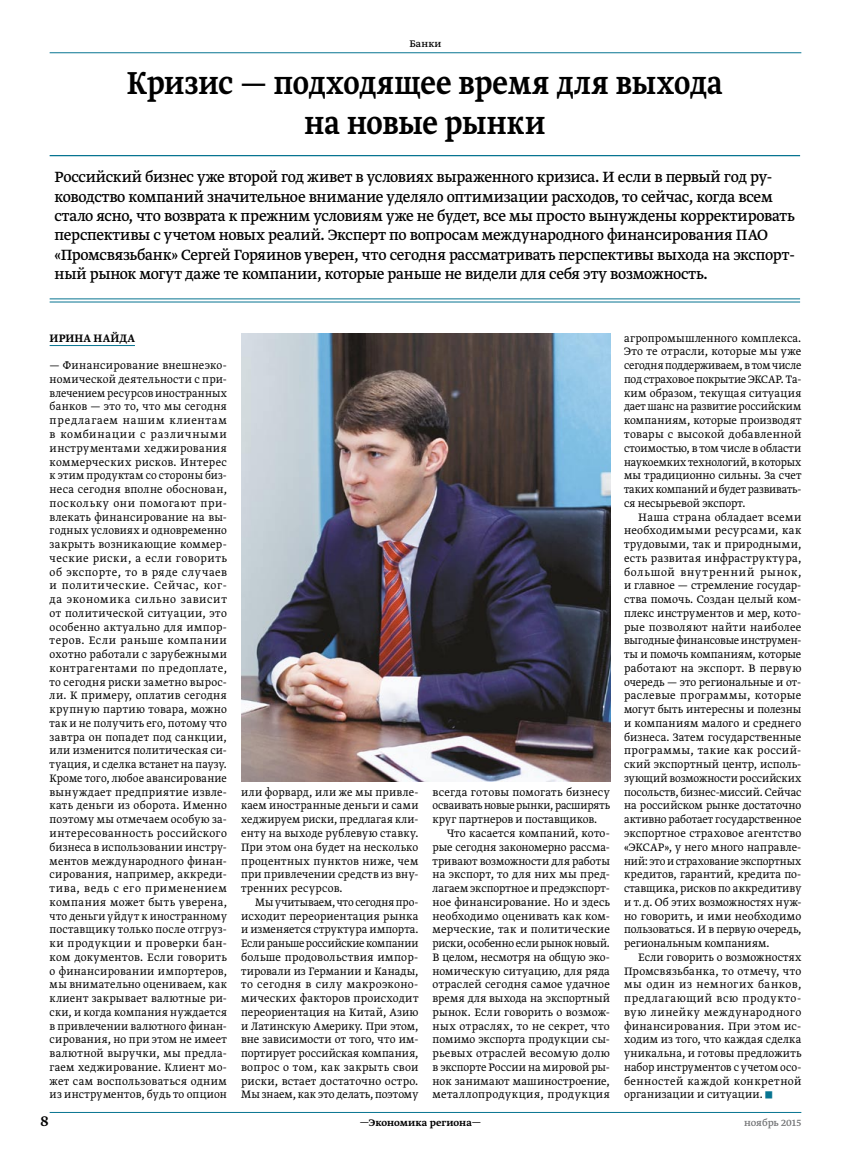
<style>
.page{position:relative;width:851px;height:1170px;background:#fff}
.page>*{position:absolute;margin:0;border:0;box-sizing:border-box;transform-origin:0 0}
.t1{font:500 37.5px/40.8px "Greta Text Pro";color:#000;text-align:center;scale:.85 1}
.t2{font:17.5px/19.4px "Greta Text Pro";letter-spacing:-.015em;color:#000;scale:.95 1}
.t3{font:17.5px "Greta Text Pro";letter-spacing:-.015em;color:#000}
.t4{font:300 12.75px/13.8px "Greta Text Pro";letter-spacing:.01em;color:#000;text-align:justify;scale:.96 1}
.t5{font:300 12.75px/13.8px "Greta Text Pro";letter-spacing:.01em;color:#000;text-align:justify}
.t6{font:300 12.75px/13.8px "Greta Text Pro";letter-spacing:.01em;color:#000;text-align:justify;scale:.95 1}
.t7{font:300 12.75px/13.8px "Greta Text Pro";letter-spacing:.01em;color:#000;text-align:justify;scale:.93 1}
.t8{font:300 12.75px "Greta Text Pro";letter-spacing:-.01em;color:#000;scale:.93 1}
.t9{font:300 12.75px "Greta Text Pro";letter-spacing:.03em;color:#000}
.t10{font:300 12.75px "Greta Text Pro";letter-spacing:.04em;color:#000}
.t11{font:500 12.75px "Greta Text Pro";letter-spacing:.015em;color:#000;scale:.95 1}
.t12{font:500 11.25px "Greta Text Pro";letter-spacing:.01em;color:#000}
.t13{font:11.25px "Greta Text Pro";letter-spacing:-.005em;color:#707173}
.t14{font:11.25px "Greta Text Pro";letter-spacing:.015em;color:#000}
</style>
<div class="page">
<hr style="left:50px;top:52px;width:751px;height:1px;background:#077491">
<hr style="left:50px;top:1111px;width:751px;height:1px;background:#077491">
<hr style="left:50px;top:345px;width:85px;height:1px;background:#077491">
<img style="left:241px;top:333px;width:369px;height:448px">
<svg style="left:50px;top:299px;width:750px;height:3px"></svg>
<hr style="left:50px;top:298px;width:750px;height:1px;background:#077491">
<hr style="left:50px;top:302px;width:750px;height:1px;background:#077491">
<hr style="left:50px;top:155px;width:750px;height:1px;background:#077491">
<p class="t14" style="left:409px;top:37px;width:33px">Банки</p>
<h1 class="t1" style="left:127px;top:63px;width:702px">Кризис — подходящее время для выхода на новые рынки</h1>
<p class="t2" style="left:55px;top:168px;width:780px">Российский бизнес уже второй год живет в условиях выраженного кризиса. И если в первый год ру&shy;ководство компаний значительное внимание уделяло оптимизации расходов, то сейчас, когда всем стало ясно, что возврата к прежним условиям уже не будет, все мы просто вынуждены корректировать перспективы с учетом новых реалий. Эксперт по вопросам международного финансирования ПАО «Промсвязьбанк» Сергей Горяинов уверен, что сегодня рассматривать перспективы выхода на экспорт&shy;ный рынок могут даже те компании, которые раньше не видели для себя эту возможность.</p>
<p class="t11" style="left:50px;top:330px;width:91px">Ирина Найда</p>
<p class="t4" style="left:50px;top:359px;width:186px">— Финансирование внешнеэко&shy;номической деятельности с при&shy;влечением ресурсов иностранных банков — это то, что мы сегодня предлагаем нашим клиентам в комбинации с различными инструментами хеджирования коммерческих рисков. Интерес к этим продуктам со стороны биз&shy;неса сегодня вполне обоснован, поскольку они помогают при&shy;влекать финансирование на вы&shy;годных условиях и одновременно закрыть возникающие коммер&shy;ческие риски, а если говорить об экспорте, то в ряде случаев и политические. Сейчас, ког&shy;да экономика сильно зависит от политической ситуации, это особенно актуально для импор&shy;теров. Если раньше компании охотно работали с зарубежными контрагентами по предоплате, то сегодня риски заметно вырос&shy;ли. К примеру, оплатив сегодня крупную партию товара, можно так и не получить его, потому что завтра он попадет под санкции, или изменится политическая си&shy;туация, и сделка встанет на паузу.<br>Кроме того, любое авансирование вынуждает предприятие извле&shy;кать деньги из оборота. Именно поэтому мы отмечаем особую за&shy;интересованность российского бизнеса в использовании инстру&shy;ментов международного финан&shy;сирования, например, аккреди&shy;тива, ведь с его применением компания может быть уверена, что деньги уйдут к иностранному поставщику только после отгруз&shy;ки продукции и проверки бан&shy;ком документов. Если говорить о финансировании импортеров, мы внимательно оцениваем, как клиент закрывает валютные ри&shy;ски, и когда компания нуждается в привлечении валютного финан&shy;сирования, но при этом не имеет валютной выручки, мы предла&shy;гаем хеджирование. Клиент мо&shy;жет сам воспользоваться одним из инструментов, будь то опцион</p>
<p class="t6" style="left:241px;top:785px;width:188px">или форвард, или же мы привле&shy;каем иностранные деньги и сами хеджируем риски, предлагая кли&shy;енту на выходе рублевую ставку.<br>При этом она будет на несколько процентных пунктов ниже, чем при привлечении средств из вну&shy;тренних ресурсов.</p>
<p class="t7" style="left:241px;top:895px;width:192px;text-indent:14px">Мы учитываем, что сегодня про&shy;исходит переориентация рынка и изменяется структура импорта.<br>Если раньше российские компании больше продовольствия импор&shy;тировали из Германии и Канады, то сегодня в силу макроэконо&shy;мических факторов происходит переориентация на Китай, Азию и Латинскую Америку. При этом, вне зависимости от того, что им&shy;портирует российская компания, вопрос о том, как закрыть свои риски, встает достаточно остро.<br>Мы знаем, как это делать, поэтому</p>
<p class="t5" style="left:432px;top:785px;width:179px">всегда готовы помогать бизнесу</p>
<p class="t7" style="left:432px;top:799px;width:192px">осваивать новые рынки, расширять</p>
<p class="t6" style="left:432px;top:813px;width:175px">круг партнеров и поставщиков.</p>
<p class="t4" style="left:446px;top:826px;width:171px">Что касается компаний, кото-</p>
<p class="t6" style="left:432px;top:840px;width:188px">рые сегодня закономерно рассма-</p>
<p class="t6" style="left:432px;top:854px;width:188px">тривают возможности для работы</p>
<p class="t4" style="left:432px;top:868px;width:186px">на экспорт, то для них мы пред-</p>
<p class="t6" style="left:432px;top:881px;width:188px">лагаем экспортное и предэкспорт-</p>
<p class="t4" style="left:432px;top:895px;width:186px">ное финансирование. Но и здесь</p>
<p class="t5" style="left:432px;top:909px;width:179px">необходимо оценивать как ком-</p>
<p class="t5" style="left:432px;top:923px;width:179px">мерческие, так и политические</p>
<p class="t8" style="left:432px;top:935px;width:192px">риски, особенно если рынок новый.</p>
<p class="t6" style="left:432px;top:950px;width:188px">В целом, несмотря на общую эко-</p>
<p class="t6" style="left:432px;top:964px;width:188px">номическую ситуацию, для ряда</p>
<p class="t4" style="left:432px;top:978px;width:186px">отраслей сегодня самое удачное</p>
<p class="t6" style="left:432px;top:991px;width:188px">время для выхода на экспортный</p>
<p class="t5" style="left:432px;top:1005px;width:179px">рынок. Если говорить о возмож-</p>
<p class="t9" style="left:432px;top:1018px;width:179px">ных отраслях, то не секрет, что</p>
<p class="t6" style="left:432px;top:1033px;width:188px">помимо экспорта продукции сы-</p>
<p class="t5" style="left:432px;top:1046px;width:179px">рьевых отраслей весомую долю</p>
<p class="t6" style="left:432px;top:1060px;width:188px">в экспорте России на мировой ры-</p>
<p class="t4" style="left:432px;top:1074px;width:186px">нок занимают машиностроение,</p>
<p class="t10" style="left:432px;top:1086px;width:179px">металлопродукция, продукция</p>
<p class="t4" style="left:624px;top:331px;width:186px">агропромышленного комплекса.<br>Это те отрасли, которые мы уже сегодня поддерживаем, в том числе под страховое покрытие ЭКСАР. Та&shy;ким образом, текущая ситуация дает шанс на развитие российским компаниям, которые производят товары с высокой добавленной стоимостью, в том числе в области наукоемких технологий, в которых мы традиционно сильны. За счет таких компаний ибудет развивать&shy;ся несырьевой экспорт.</p>
<p class="t5" style="left:624px;top:510px;width:179px;text-indent:14px">Наша страна обладает всеми необходимыми ресурсами, как трудовыми, так и природными, есть развитая инфраструктура, большой внутренний рынок, и главное — стремление государ&shy;ства помочь. Создан целый ком&shy;плекс инструментов и мер, кото&shy;рые позволяют найти наиболее выгодные финансовые инструмен&shy;ты и помочь компаниям, которые работают на экспорт. В первую очередь — это региональные и от&shy;раслевые программы, которые могут быть интересны и полезны и компаниям малого и среднего бизнеса. Затем государственные программы, такие как россий&shy;ский экспортный центр, исполь&shy;зующий возможности российских посольств, бизнес-миссий. Сейчас на российском рынке достаточно активно работает государственное экспортное страховое агентство «ЭКСАР», у него много направле&shy;ний: это истрахование экспортных кредитов, гарантий, кредита по&shy;ставщика, рисков по аккредитиву и т.д. Об этих возможностях нуж&shy;но говорить, и ими необходимо пользоваться. И в первую очередь, региональным компаниям.</p>
<p class="t6" style="left:624px;top:950px;width:188px;text-indent:14px">Если говорить о возможностях Промсвязьбанка, то отмечу, что мы один из немногих банков, предлагающий всю продукто&shy;вую линейку международного финансирования. При этом ис&shy;ходим из того, что каждая сделка уникальна, и готовы предложить набор инструментов с учетом осо&shy;бенностей каждой конкретной организации и ситуации.</p>
<h2 class="t3" style="left:40px;top:1109px;width:10px">8</h2>
<p class="t12" style="left:360px;top:1114px;width:123px">—Экономика региона—</p>
<p class="t13" style="left:744px;top:1115px;width:59px">ноябрь 2015</p>
</div>
